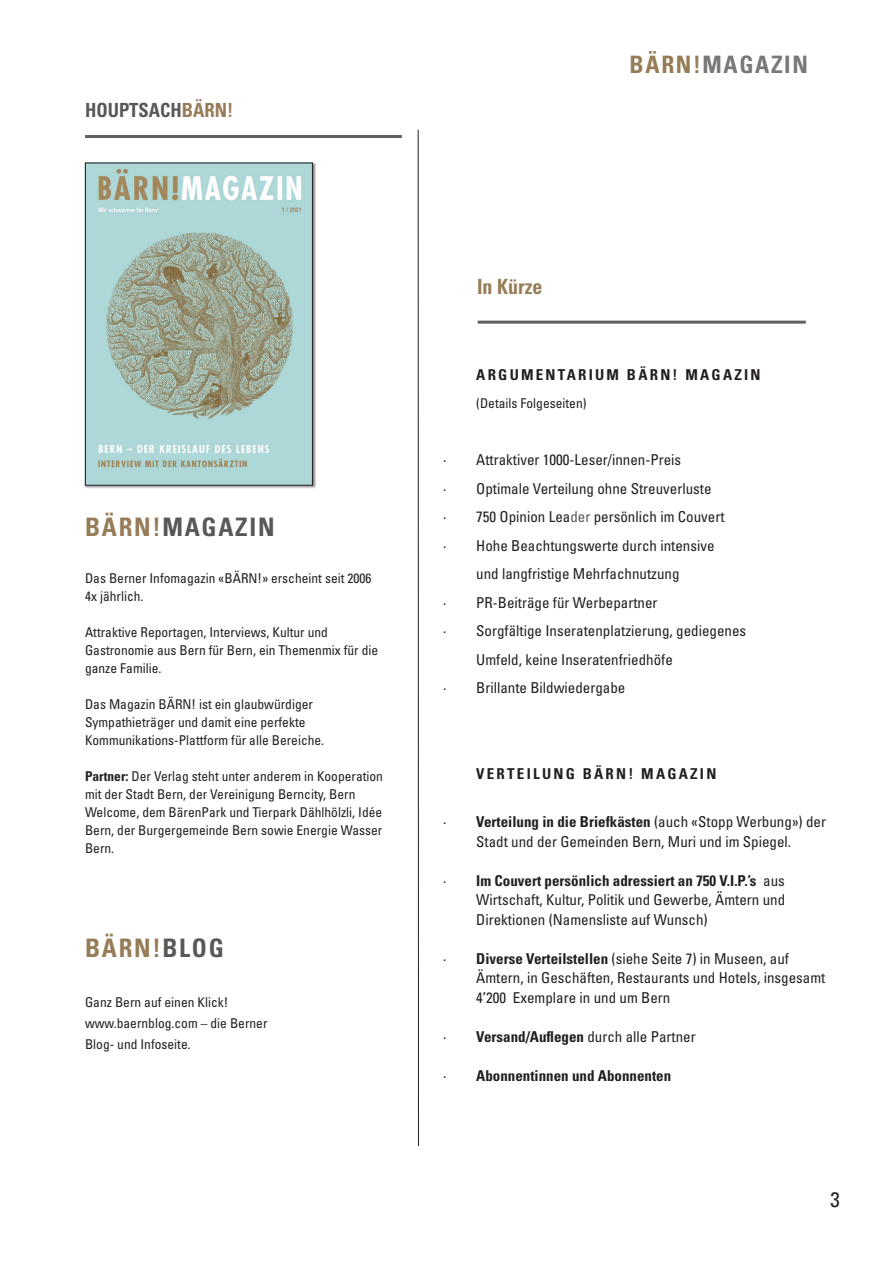
<style>
.page{position:relative;width:893px;height:1263px;background:#fff}
.page>*{position:absolute;margin:0;border:0;box-sizing:border-box;transform-origin:0 0}
.t1{font:700 condensed 25.5px "Univers LT";letter-spacing:.07em;color:#595857}
.t2{font:700 condensed 25.5px "Univers LT";letter-spacing:.07em;color:#967d58}
.t3{font:700 condensed 24px "Univers LT";letter-spacing:.07em;color:#787877}
.t4{font:700 condensed 21px "Univers LT";color:#967d58;scale:.95 1}
.t5{font:condensed 21px "Univers LT";color:#231f20}
.t6{font:700 condensed 19.5px "Univers LT";color:#595857;scale:.95 1}
.t7{font:condensed 15px/19.5px "Univers LT";color:#231f20;text-align:center}
.t8{font:700 condensed 15px "Univers LT";letter-spacing:.15em;color:#231f20}
.t9{font:700 condensed 15px "Univers LT";color:#231f20}
.Text{font:condensed 13.5px/18px "Univers LT Std";color:#231f20}
.t10{font:condensed 13.5px "Univers LT";color:#231f20}
.s1{color:#967d58}
.s2{font-weight:700}
.s3{color:#595857}
.s4{font-family:"Univers LT Std"}
.s5{font-weight:400}
</style>
<div class="page">
<hr style="left:418px;top:130px;width:1px;height:1016px;background:#231f20">
<hr style="left:478px;top:321px;width:328px;height:3px;background:#635e63">
<hr style="left:85px;top:135px;width:317px;height:3px;background:#635e63">
<div style="left:85px;top:162px;width:231px;height:326px;background:#635e63;opacity:.75"></div>
<img style="left:87px;top:165px;width:224px;height:319px">
<div style="left:85px;top:163px;width:228px;height:323px;border:1px solid #231f20"></div>
<p class="t6" style="left:85px;top:98px;width:158px">HOUPTSACH<span class="s1">BÄRN!</span></p>
<p class="t3" style="left:630px;top:50px;width:180px"><span class="s1">BÄRN!</span>MAGAZIN</p>
<p class="t1" style="left:85px;top:512px;width:191px"><span class="s1">BÄRN!</span>MAGAZIN</p>
<p class="Text" style="left:85px;top:569px;width:288px">Das Berner Infomagazin «BÄRN!» erscheint seit 2006</p>
<p class="Text" style="left:85px;top:587px;width:60px">4x jährlich.</p>
<p class="Text" style="left:85px;top:623px;width:295px">Attraktive Reportagen, Interviews, Kultur und<br>Gastronomie aus Bern für Bern, ein Themenmix für die ganze Familie.</p>
<p class="Text" style="left:85px;top:695px;width:241px">Das Magazin BÄRN! ist ein glaubwürdiger<br>Sympathieträger und damit eine perfekte<br>Kommunikations-Plattform für alle Bereiche.</p>
<p class="Text" style="left:85px;top:767px;width:299px"><span class="s2">Partner:</span> Der Verlag steht unter anderem in Kooperation mit der Stadt Bern, der Vereinigung Berncity, Bern Welcome, dem BärenPark und Tierpark Dählhölzli, Idée Bern, der Burgergemeinde Bern sowie Energie Wasser Bern.</p>
<p class="t2" style="left:85px;top:932px;width:140px">BÄRN!<span class="s3">BLOG</span></p>
<p class="t10" style="left:85px;top:993px;width:145px">Ganz Bern auf einen Klick!</p>
<p class="t10" style="left:85px;top:1014px;width:184px">www.baernblog.com – die Berner</p>
<p class="t10" style="left:85px;top:1035px;width:107px">Blog- und Infoseite.</p>
<p class="t4" style="left:477px;top:274px;width:70px">In Kürze</p>
<p class="t8" style="left:476px;top:365px;width:286px">ARGUMENTARIUM BÄRN! MAGAZIN</p>
<p class="t10" style="left:476px;top:395px;width:112px">(Details Folgeseiten)</p>
<p class="t7" style="left:443px;top:450px;width:239px">· Attraktiver 1000-Leser/innen-Preis</p>
<p class="t7" style="left:443px;top:479px;width:270px">· Optimale Verteilung ohne Streuverluste</p>
<p class="t7" style="left:443px;top:507px;width:283px">· 750 Opinion Lea<span class="s3">der</span> persönlich im Couvert</p>
<p class="t7" style="left:443px;top:531px;width:273px;line-height:28.5px">· Hohe Beachtungswerte durch intensive und langfristige Mehrfachnutzung</p>
<p class="t7" style="left:443px;top:593px;width:216px">· PR-Beiträge für Werbepartner</p>
<p class="t7" style="left:476px;top:617px;width:271px;line-height:28.5px;text-align:left;text-indent:-33px">· Sorgfältige Inseratenplatzierung, gediegenes<br>Umfeld, keine Inseratenfriedhöfe</p>
<p class="t7" style="left:443px;top:678px;width:184px">· Brillante Bildwiedergabe</p>
<p class="t8" style="left:476px;top:764px;width:242px">VERTEILUNG BÄRN! MAGAZIN</p>
<p class="t7" style="left:443px;top:812px;width:384px">· <span class="s2">Verteilung in die Briefkästen</span> (auch <span class="s4">«S</span>topp Werbung<span class="s4">»</span>) der<br>Stadt und der Gemeinden Bern, Muri und im Spiegel.</p>
<p class="t7" style="left:476px;top:870px;width:310px;text-align:justify;text-indent:-33px">· <span class="s2">Im Couvert persönlich adressiert an 750 V.I.P.’s</span> aus Wirtschaft, Kultur, Politik und Gewerbe, Ämtern und Direktionen (Namensliste auf Wunsch)</p>
<p class="t7" style="left:476px;top:948px;width:351px;text-align:left;text-indent:-33px">· <span class="s2">Diverse Verteilstellen</span> (siehe Seite 7) in Museen, auf<br>Ämtern, in Geschäften, Restaurants und Hotels, insgesamt<br>4’200 Exemplare in und um Bern</p>
<p class="t7" style="left:443px;top:1026px;width:254px">· <span class="s2">Versand/Auflegen</span> durch alle Partner</p>
<p class="t9" style="left:443px;top:1066px;width:229px"><span class="s5">·</span> Abonnentinnen und Abonnenten</p>
<p class="t5" style="left:831px;top:1187px;width:11px">3</p>
</div>
